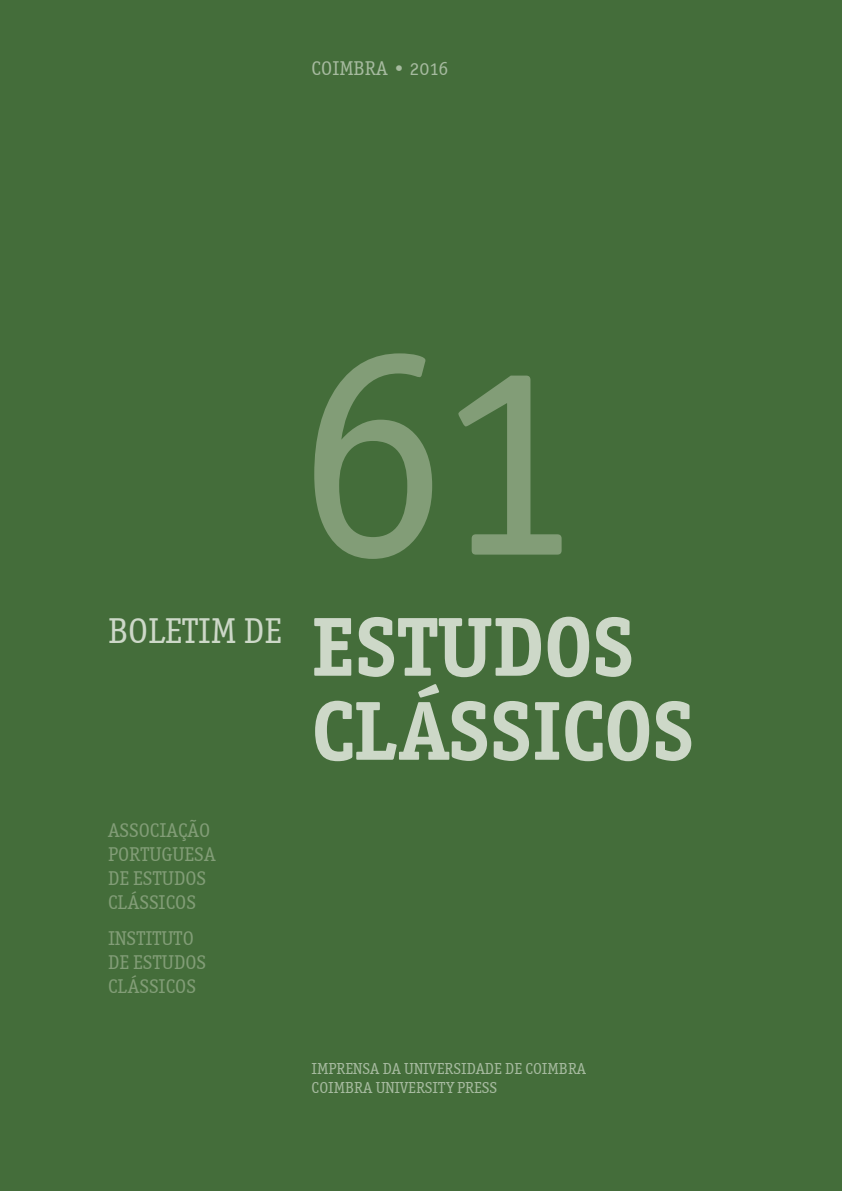
<style>
.page{position:relative;width:842px;height:1191px;background:#446d3a}
.page>*{position:absolute;margin:0;border:0;box-sizing:border-box;transform-origin:0 0}
.t1{font:308px "Officina Serif OSITCTT Book";color:#829d77}
.t2{font:84px/84px "Officina Serif OSITCTT Bold";color:#cdd8c8}
.t3{font:36px "Officina Serif OSITCTT Book";color:#cdd8c8}
.t4{font:20px "Officina Serif OSITCTT Book";color:#829d77}
.t5{font:20px "Officina Serif OSITCTT Book";color:#a6ba9f}
.t6{font:16px "Officina Serif OSITCTT Book";color:#a6ba9f}
</style>
<div class="page">
<p class="t5" style="left:312px;top:57px;width:138px">COIMBRA • 2016</p>
<p class="t3" style="left:108px;top:609px;width:175px">BOLETIM DE</p>
<p class="t4" style="left:108px;top:819px;width:104px">ASSOCIAÇÃO</p>
<p class="t4" style="left:108px;top:843px;width:109px">PORTUGUESA</p>
<p class="t4" style="left:108px;top:867px;width:100px">DE ESTUDOS</p>
<p class="t4" style="left:108px;top:891px;width:90px">CLÁSSICOS</p>
<p class="t4" style="left:108px;top:926px;width:87px">INSTITUTO</p>
<p class="t4" style="left:108px;top:950px;width:100px">DE ESTUDOS</p>
<p class="t4" style="left:108px;top:974px;width:90px">CLÁSSICOS</p>
<p class="t1" style="left:296px;top:273px;width:290px">61</p>
<p class="t2" style="left:312px;top:604px;width:384px">ESTUDOS<br>CLÁSSICOS</p>
<p class="t6" style="left:312px;top:1059px;width:276px">IMPRENSA DA UNIVERSIDADE DE COIMBRA</p>
<p class="t6" style="left:312px;top:1078px;width:187px">COIMBRA UNIVERSITY PRESS</p>
</div>
